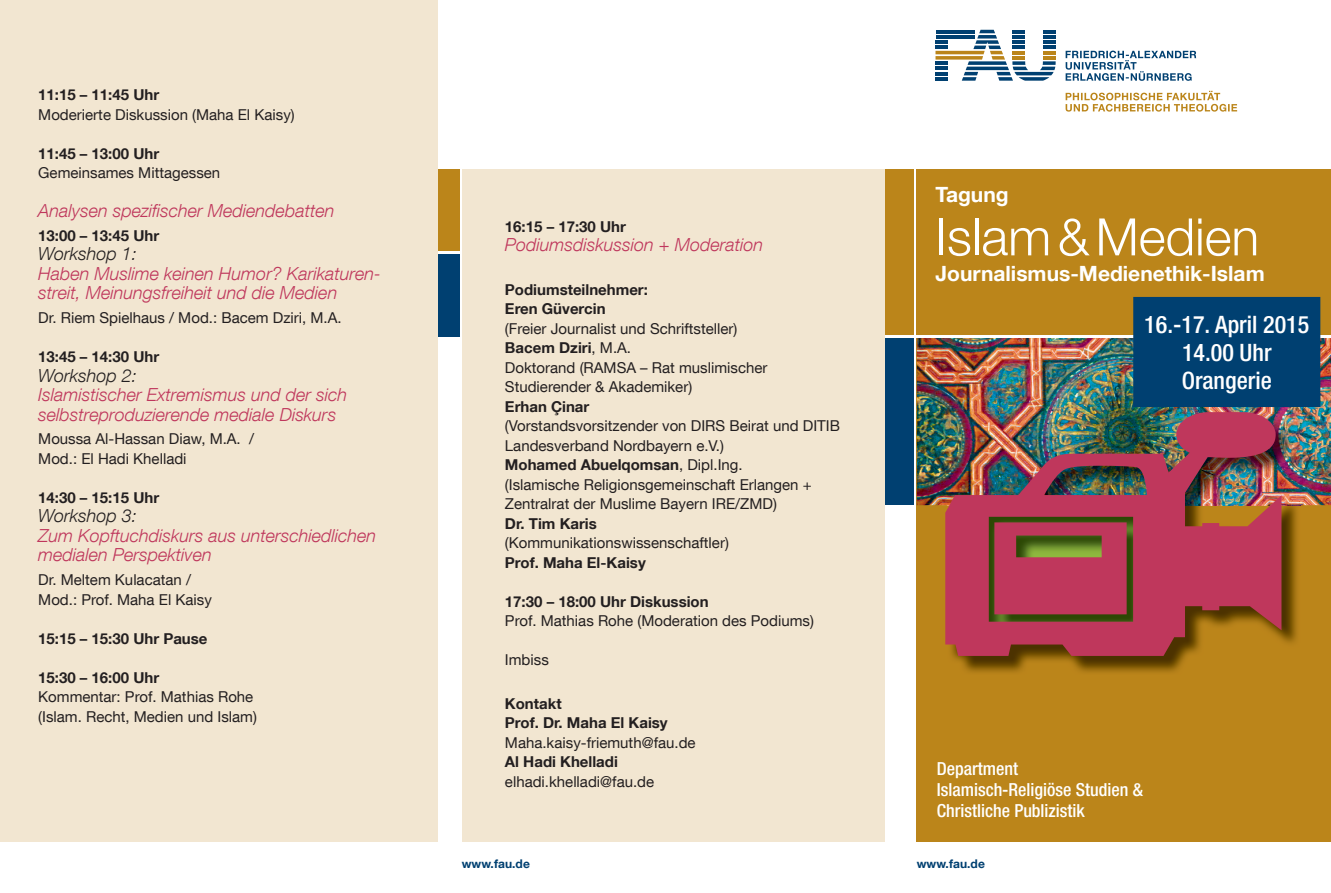
<style>
.page{position:relative;width:1331px;height:893px;background:#fff}
.page>*{position:absolute;margin:0;border:0;box-sizing:border-box;transform-origin:0 0}
.t1{font:300 51.6px "Helvetica Neue LT Com";color:#fff}
.t2{font:500 condensed 24px/28px "Helvetica Neue LT Com";color:#fff;text-align:center}
.t3{font:700 21px "Helvetica Neue LT Com";color:#fff}
.t4{font:italic 300 18px/19.5px "Helvetica Neue LT Com";color:#bf375c}
.t5{font:500 condensed 18px/21px "Helvetica Neue LT Com";color:#fff}
.t6{font:italic 300 18px "Helvetica Neue LT Com";color:#231f20}
.t7{font:15px/19.5px "Helvetica Neue LT Com";color:#231f20}
.t8{font:700 15px/19.5px "Helvetica Neue LT Com";color:#231f20}
.t9{font:700 12px "Helvetica Neue LT Com";letter-spacing:.005em;color:#004071}
.s1{font-weight:700}
</style>
<div class="page">
<div style="left:0;top:0;width:438px;height:842px;background:#f2e6d1"></div>
<div style="left:917px;top:337px;width:414px;height:505px;background:#bb851a"></div>
<div style="left:917px;top:168px;width:414px;height:169px;background:#bb851a"></div>
<div style="left:884px;top:168px;width:30px;height:169px;background:#bb851a"></div>
<div style="left:884px;top:337px;width:30px;height:168px;background:#004071"></div>
<hr style="left:884px;top:335px;width:447px;height:3px;background:#fff">
<div style="left:438px;top:253px;width:21px;height:84px;background:#004071"></div>
<div style="left:438px;top:168px;width:21px;height:85px;background:#bb851a"></div>
<div style="left:462px;top:337px;width:422px;height:505px;background:#f2e6d1"></div>
<div style="left:462px;top:168px;width:422px;height:169px;background:#f2e6d1"></div>
<hr style="left:438px;top:251px;width:22px;height:3px;background:#fff">
<svg style="left:1066px;top:51px;width:130px;height:30px"></svg>
<svg style="left:935px;top:30px;width:121px;height:51px"></svg>
<svg style="left:1065px;top:91px;width:172px;height:21px"></svg>
<img style="left:917px;top:338px;width:414px;height:167px">
<div style="left:1134px;top:298px;width:185px;height:108px;background:#004071"></div>
<div style="left:1133px;top:297px;width:187px;height:110px;border:2px solid #004071"></div>
<img style="left:953px;top:414px;width:347px;height:258px">
<img style="left:945px;top:412px;width:336px;height:244px">
<p class="t8" style="left:38px;top:87px;width:122px">11:15 – 11:45 Uhr</p>
<p class="t7" style="left:38px;top:107px;width:258px">Moderierte Diskussion (Maha El Kaisy)</p>
<p class="t8" style="left:38px;top:146px;width:122px">11:45 – 13:00 Uhr</p>
<p class="t7" style="left:38px;top:165px;width:183px">Gemeinsames Mittagessen</p>
<p class="t4" style="left:38px;top:203px;width:298px">Analysen spezifischer Mediendebatten</p>
<p class="t8" style="left:38px;top:228px;width:122px">13:00 – 13:45 Uhr</p>
<p class="t6" style="left:38px;top:247px;width:100px">Workshop 1:</p>
<p class="t4" style="left:38px;top:266px;width:344px">Haben Muslime keinen Humor? Karikaturen&shy;streit, Meinungsfreiheit und die Medien</p>
<p class="t7" style="left:38px;top:310px;width:305px">Dr. Riem Spielhaus / Mod.: Bacem Dziri, M.A.</p>
<p class="t8" style="left:38px;top:349px;width:122px">13:45 – 14:30 Uhr</p>
<p class="t6" style="left:38px;top:369px;width:100px">Workshop 2:</p>
<p class="t4" style="left:38px;top:387px;width:310px">Islamistischer Extremismus und der sich selbstreproduzierende mediale Diskurs</p>
<p class="t7" style="left:38px;top:431px;width:217px">Moussa Al-Hassan Diaw, M.A. /<br>Mod.: El Hadi Khelladi</p>
<p class="t8" style="left:38px;top:490px;width:122px">14:30 – 15:15 Uhr</p>
<p class="t6" style="left:38px;top:509px;width:100px">Workshop 3:</p>
<p class="t4" style="left:38px;top:528px;width:340px">Zum Kopftuchdiskurs aus unterschiedlichen medialen Perspektiven</p>
<p class="t7" style="left:38px;top:572px;width:175px">Dr. Meltem Kulacatan /<br>Mod.: Prof. Maha El Kaisy</p>
<p class="t8" style="left:38px;top:631px;width:171px">15:15 – 15:30 Uhr Pause</p>
<p class="t8" style="left:38px;top:670px;width:122px">15:30 – 16:00 Uhr</p>
<p class="t7" style="left:38px;top:689px;width:220px">Kommentar: Prof. Mathias Rohe (Islam. Recht, Medien und Islam)</p>
<p class="t8" style="left:505px;top:219px;width:122px">16:15 – 17:30 Uhr</p>
<p class="t4" style="left:505px;top:238px;width:260px">Podiumsdiskussion + Moderation</p>
<p class="t8" style="left:505px;top:282px;width:144px">Podiumsteilnehmer:<br>Eren Güvercin</p>
<p class="t7" style="left:505px;top:321px;width:264px">(Freier Journalist und Schriftsteller)<br><span class="s1">Bacem Dziri</span>, M.A.<br>Doktorand (RAMSA – Rat muslimischer<br>Studierender &amp; Akademiker)</p>
<p class="t8" style="left:505px;top:399px;width:86px">Erhan Çinar</p>
<p class="t7" style="left:505px;top:418px;width:337px">(Vorstandsvorsitzender von DIRS Beirat und DITIB Landesverband Nordbayern e.V.)<br><span class="s1">Mohamed Abuelqomsan</span>, Dipl.Ing.<br>(Islamische Religionsgemeinschaft Erlangen + Zentralrat der Muslime Bayern IRE/ZMD)</p>
<p class="t8" style="left:505px;top:516px;width:93px">Dr. Tim Karis</p>
<p class="t7" style="left:505px;top:535px;width:225px">(Kommunikationswissenschaftler)</p>
<p class="t8" style="left:505px;top:555px;width:142px">Prof. Maha El-Kaisy</p>
<p class="t8" style="left:505px;top:594px;width:205px">17:30 – 18:00 Uhr Diskussion</p>
<p class="t7" style="left:505px;top:613px;width:310px">Prof. Mathias Rohe (Moderation des Podiums)</p>
<p class="t7" style="left:505px;top:652px;width:45px">Imbiss</p>
<p class="t8" style="left:505px;top:696px;width:164px">Kontakt<br>Prof. Dr. Maha El Kaisy</p>
<p class="t7" style="left:505px;top:735px;width:192px">Maha.kaisy-friemuth@fau.de</p>
<p class="t8" style="left:505px;top:754px;width:114px">Al Hadi Khelladi</p>
<p class="t7" style="left:505px;top:774px;width:151px">elhadi.khelladi@fau.de</p>
<h3 class="t3" style="left:935px;top:187px;width:75px">Tagung</h3>
<h1 class="t1" style="left:935px;top:218px;width:325px">Islam &amp; Medien</h1>
<h3 class="t3" style="left:935px;top:266px;width:331px">Journalismus-Medienethik-Islam</h3>
<h2 class="t2" style="left:1144px;top:313px;width:166px">16.-17. April 2015<br>14.00 Uhr<br>Orangerie</h2>
<p class="t5" style="left:937px;top:760px;width:208px">Department<br>Islamisch-Religiöse Studien &amp;<br>Christliche Publizistik</p>
<p class="t9" style="left:462px;top:859px;width:70px">www.fau.de</p>
<p class="t9" style="left:917px;top:859px;width:70px">www.fau.de</p>
</div>
